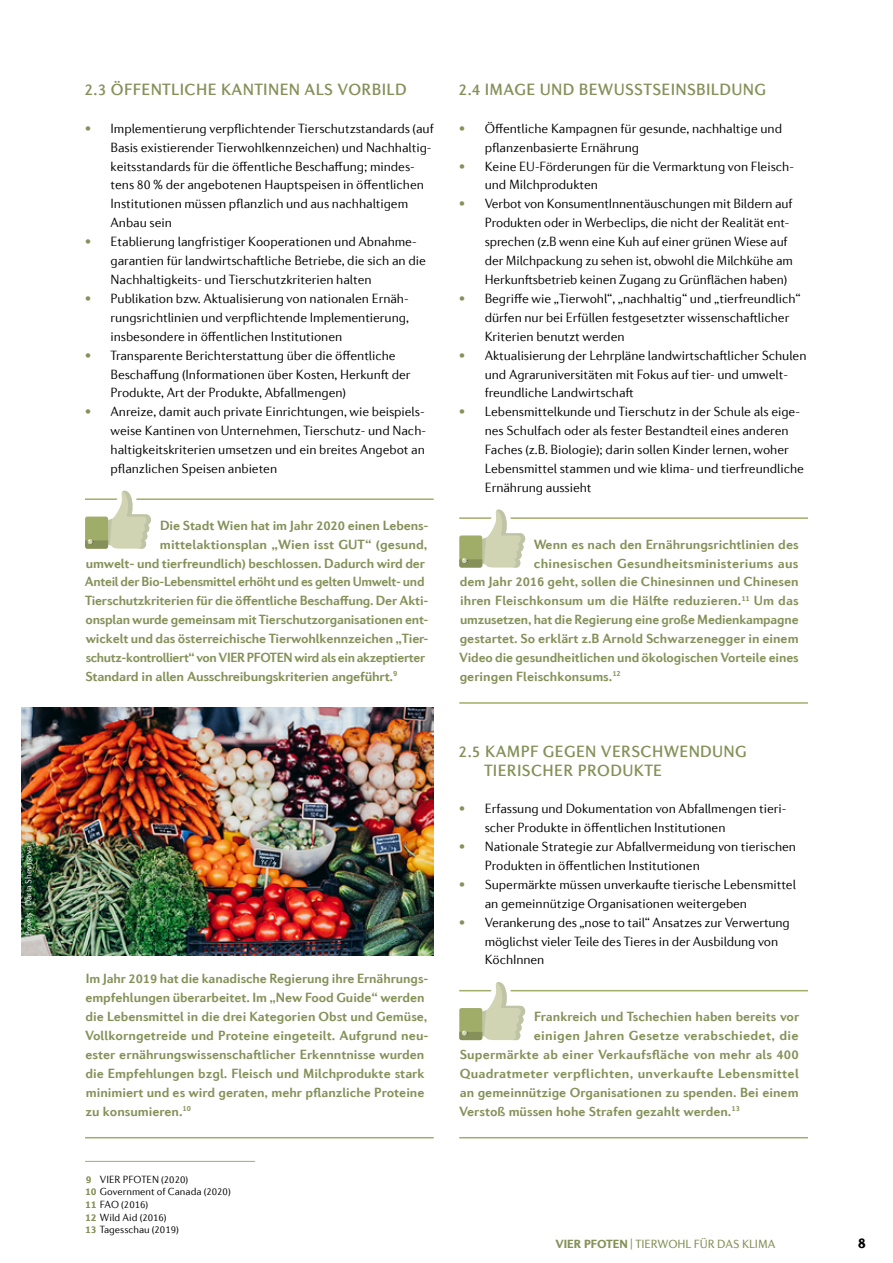
<style>
.page{position:relative;width:893px;height:1263px;background:#fff}
.page>*{position:absolute;margin:0;border:0;box-sizing:border-box;transform-origin:0 0}
.t1{font:500 16.5px/19.5px "Diverda Sans Com";letter-spacing:.02em;color:#859159}
.t2{font:900 15px "Diverda Sans Com";color:#000}
.t3{font:300 13.5px/18.9px "Diverda Sans Com";letter-spacing:-.005em;color:#000}
.t4{font:700 13.5px/18.9px "Diverda Sans Com";color:#859159}
.t5{font:700 13.5px "Diverda Sans Com";letter-spacing:-.025em;color:#859159}
.t6{font:700 13.5px "Diverda Sans Com";letter-spacing:.02em;color:#859159}
.t7{font:700 13.5px "Diverda Sans Com";letter-spacing:-.02em;color:#859159}
.t8{font:12px "Diverda Sans Com";letter-spacing:-.005em;color:#859159}
.t9{font:300 10.5px/12.6px "Diverda Sans Com";color:#000}
.t10{font:300 9px "Diverda Sans Com";letter-spacing:.005em;color:#fff}
.s1{font-weight:900;color:#859159}
.s2{font-weight:900}
</style>
<div class="page">
<hr style="left:85px;top:498px;width:349px;height:2px;background:#a0ad69">
<hr style="left:85px;top:1137px;width:349px;height:1px;background:#a0ad69">
<svg style="left:85px;top:490px;width:66px;height:59px"></svg>
<hr style="left:459px;top:517px;width:349px;height:2px;background:#a0ad69">
<hr style="left:459px;top:702px;width:349px;height:2px;background:#a0ad69">
<hr style="left:459px;top:990px;width:349px;height:1px;background:#a0ad69">
<hr style="left:459px;top:1137px;width:349px;height:1px;background:#a0ad69">
<svg style="left:459px;top:509px;width:66px;height:59px"></svg>
<svg style="left:459px;top:982px;width:66px;height:59px"></svg>
<hr style="left:85px;top:1161px;width:170px;height:1px;background:#a0ad69">
<img style="left:21px;top:708px;width:412px;height:247px">
<p class="t10" style="left:23px;top:936px;width:92px;rotate:-90deg">Pexels | Daria Shevtsova</p>
<p class="t1" style="left:84px;top:79px;width:324px">2.3 ÖFFENTLICHE KANTINEN ALS VORBILD</p>
<p class="t3" style="left:111px;top:119px;width:325px;text-indent:-26px"><span class="s1">•</span> Implementierung verpflichtender Tierschutzstandards (auf Basis existierender Tierwohlkennzeichen) und Nachhaltig&shy;keitsstandards für die öffentliche Beschaffung; mindes&shy;tens 80 % der angebotenen Hauptspeisen in öffentlichen Institutionen müssen pflanzlich und aus nachhaltigem Anbau sein</p>
<p class="t3" style="left:111px;top:232px;width:317px;text-indent:-26px"><span class="s1">•</span> Etablierung langfristiger Kooperationen und Abnahme&shy;garantien für landwirtschaftliche Betriebe, die sich an die<br>Nachhaltigkeits- und Tierschutzkriterien halten</p>
<p class="t3" style="left:111px;top:289px;width:300px;text-align:justify;text-indent:-26px"><span class="s1">•</span> Publikation bzw. Aktualisierung von nationalen Ernäh&shy;rungsrichtlinien und verpflichtende Implementierung, insbesondere in öffentlichen Institutionen</p>
<p class="t3" style="left:111px;top:346px;width:302px;text-indent:-26px"><span class="s1">•</span> Transparente Berichterstattung über die öffentliche<br>Beschaffung (Informationen über Kosten, Herkunft der<br>Produkte, Art der Produkte, Abfallmengen)</p>
<p class="t3" style="left:111px;top:402px;width:317px;text-align:justify;text-indent:-26px"><span class="s1">•</span> Anreize, damit auch private Einrichtungen, wie beispiels&shy;weise Kantinen von Unternehmen, Tierschutz- und Nach&shy;haltigkeitskriterien umsetzen und ein breites Angebot an pflanzlichen Speisen anbieten</p>
<p class="t4" style="left:160px;top:515px;width:270px">Die Stadt Wien hat im Jahr 2020 einen Lebens-</p>
<p class="t4" style="left:160px;top:534px;width:269px">mittelaktionsplan „Wien isst GUT“ (gesund,</p>
<p class="t4" style="left:86px;top:553px;width:341px">umwelt- und tierfreundlich) beschlossen. Dadurch wird der</p>
<p class="t5" style="left:85px;top:574px;width:341px">Anteil der Bio-Lebensmittel erhöht und es gelten Umwelt- und</p>
<p class="t4" style="left:85px;top:591px;width:345px">Tierschutzkriterien für die öffentliche Beschaffung. Der Akti-</p>
<p class="t4" style="left:86px;top:610px;width:344px">onsplan wurde gemeinsam mit Tierschutzorganisationen ent-</p>
<p class="t4" style="left:86px;top:629px;width:344px">wickelt und das österreichische Tierwohlkennzeichen „Tier-</p>
<p class="t5" style="left:86px;top:649px;width:341px">schutz-kontrolliert“ von VIER PFOTEN wird als ein akzeptierter</p>
<p class="t7" style="left:85px;top:668px;width:313px">Standard in allen Ausschreibungskriterien angeführt.<sup>9</sup></p>
<p class="t4" style="left:85px;top:969px;width:345px">Im Jahr 2019 hat die kanadische Regierung ihre Ernährungs&shy;empfehlungen überarbeitet. Im „New Food Guide“ werden die Lebensmittel in die drei Kategorien Obst und Gemüse, Vollkorngetreide und Proteine eingeteilt. Aufgrund neu&shy;ester ernährungswissenschaftlicher Erkenntnisse wurden die Empfehlungen bzgl. Fleisch und Milchprodukte stark minimiert und es wird geraten, mehr pflanzliche Proteine zu konsumieren.<sup>10</sup></p>
<p class="t9" style="left:85px;top:1173px;width:147px"><span class="s1">9</span> VIER PFOTEN (2020)<br><span class="s1">10</span> Government of Canada (2020)<br><span class="s1">11</span> FAO (2016)<br><span class="s1">12</span> Wild Aid (2016)<br><span class="s1">13</span> Tagesschau (2019)</p>
<p class="t1" style="left:459px;top:79px;width:309px">2.4 IMAGE UND BEWUSSTSEINSBILDUNG</p>
<p class="t3" style="left:485px;top:119px;width:299px;text-indent:-26px"><span class="s1">•</span> Öffentliche Kampagnen für gesunde, nachhaltige und pflanzenbasierte Ernährung</p>
<p class="t3" style="left:485px;top:157px;width:311px;text-indent:-26px"><span class="s1">•</span> Keine EU-Förderungen für die Vermarktung von Fleisch&shy;und Milchprodukten</p>
<p class="t3" style="left:485px;top:194px;width:310px;text-indent:-26px"><span class="s1">•</span> Verbot von KonsumentInnentäuschungen mit Bildern auf Produkten oder in Werbeclips, die nicht der Realität ent&shy;sprechen (z.B wenn eine Kuh auf einer grünen Wiese auf der Milchpackung zu sehen ist, obwohl die Milchkühe am Herkunftsbetrieb keinen Zugang zu Grünflächen haben)</p>
<p class="t3" style="left:485px;top:289px;width:317px;text-indent:-26px"><span class="s1">•</span> Begriffe wie „Tierwohl“, „nachhaltig“ und „tierfreundlich“ dürfen nur bei Erfüllen festgesetzter wissenschaftlicher<br>Kriterien benutzt werden</p>
<p class="t3" style="left:485px;top:346px;width:323px;text-indent:-26px"><span class="s1">•</span> Aktualisierung der Lehrpläne landwirtschaftlicher Schulen und Agraruniversitäten mit Fokus auf tier- und umwelt&shy;freundliche Landwirtschaft</p>
<p class="t3" style="left:485px;top:402px;width:321px;text-indent:-26px"><span class="s1">•</span> Lebensmittelkunde und Tierschutz in der Schule als eige&shy;nes Schulfach oder als fester Bestandteil eines anderen Faches (z.B. Biologie); darin sollen Kinder lernen, woher Lebensmittel stammen und wie klima- und tierfreundliche Ernährung aussieht</p>
<p class="t4" style="left:534px;top:534px;width:266px">Wenn es nach den Ernährungsrichtlinien des</p>
<p class="t4" style="left:534px;top:553px;width:266px">chinesischen Gesundheitsministeriums aus</p>
<p class="t4" style="left:460px;top:572px;width:340px">dem Jahr 2016 geht, sollen die Chinesinnen und Chinesen</p>
<p class="t4" style="left:460px;top:591px;width:340px">ihren Fleischkonsum um die Hälfte reduzieren.<sup>11</sup> Um das</p>
<p class="t4" style="left:460px;top:610px;width:340px">umzusetzen, hat die Regierung eine große Medienkampagne</p>
<p class="t4" style="left:460px;top:629px;width:340px">gestartet. So erklärt z.B Arnold Schwarzenegger in einem</p>
<p class="t4" style="left:459px;top:648px;width:341px">Video die gesundheitlichen und ökologischen Vorteile eines</p>
<p class="t4" style="left:460px;top:667px;width:163px">geringen Fleischkonsums.<sup>12</sup></p>
<p class="t1" style="left:484px;top:741px;width:264px;text-indent:-25px">2.5 KAMPF GEGEN VERSCHWENDUNG<br>TIERISCHER PRODUKTE</p>
<p class="t3" style="left:485px;top:799px;width:303px;text-indent:-26px"><span class="s1">•</span> Erfassung und Dokumentation von Abfallmengen tieri&shy;scher Produkte in öffentlichen Institutionen</p>
<p class="t3" style="left:485px;top:837px;width:313px;text-indent:-26px"><span class="s1">•</span> Nationale Strategie zur Abfallvermeidung von tierischen<br>Produkten in öffentlichen Institutionen</p>
<p class="t3" style="left:485px;top:875px;width:313px;text-indent:-26px"><span class="s1">•</span> Supermärkte müssen unverkaufte tierische Lebensmittel an gemeinnützige Organisationen weitergeben</p>
<p class="t3" style="left:485px;top:913px;width:307px;text-indent:-26px"><span class="s1">•</span> Verankerung des „nose to tail“ Ansatzes zur Verwertung möglichst vieler Teile des Tieres in der Ausbildung von<br>KöchInnen</p>
<p class="t4" style="left:534px;top:1007px;width:267px">Frankreich und Tschechien haben bereits vor</p>
<p class="t6" style="left:534px;top:1027px;width:266px">einigen Jahren Gesetze verabschiedet, die</p>
<p class="t4" style="left:460px;top:1045px;width:341px">Supermärkte ab einer Verkaufsfläche von mehr als 400</p>
<p class="t6" style="left:460px;top:1065px;width:341px">Quadratmeter verpflichten, unverkaufte Lebensmittel</p>
<p class="t4" style="left:460px;top:1082px;width:340px">an gemeinnützige Organisationen zu spenden. Bei einem</p>
<p class="t4" style="left:459px;top:1101px;width:282px">Verstoß müssen hohe Strafen gezahlt werden.<sup>13</sup></p>
<p class="t8" style="left:555px;top:1237px;width:221px"><span class="s2">VIER PFOTEN</span> | TIERWOHL FÜR DAS KLIMA</p>
<p class="t2" style="left:858px;top:1234px;width:10px">8</p>
</div>
